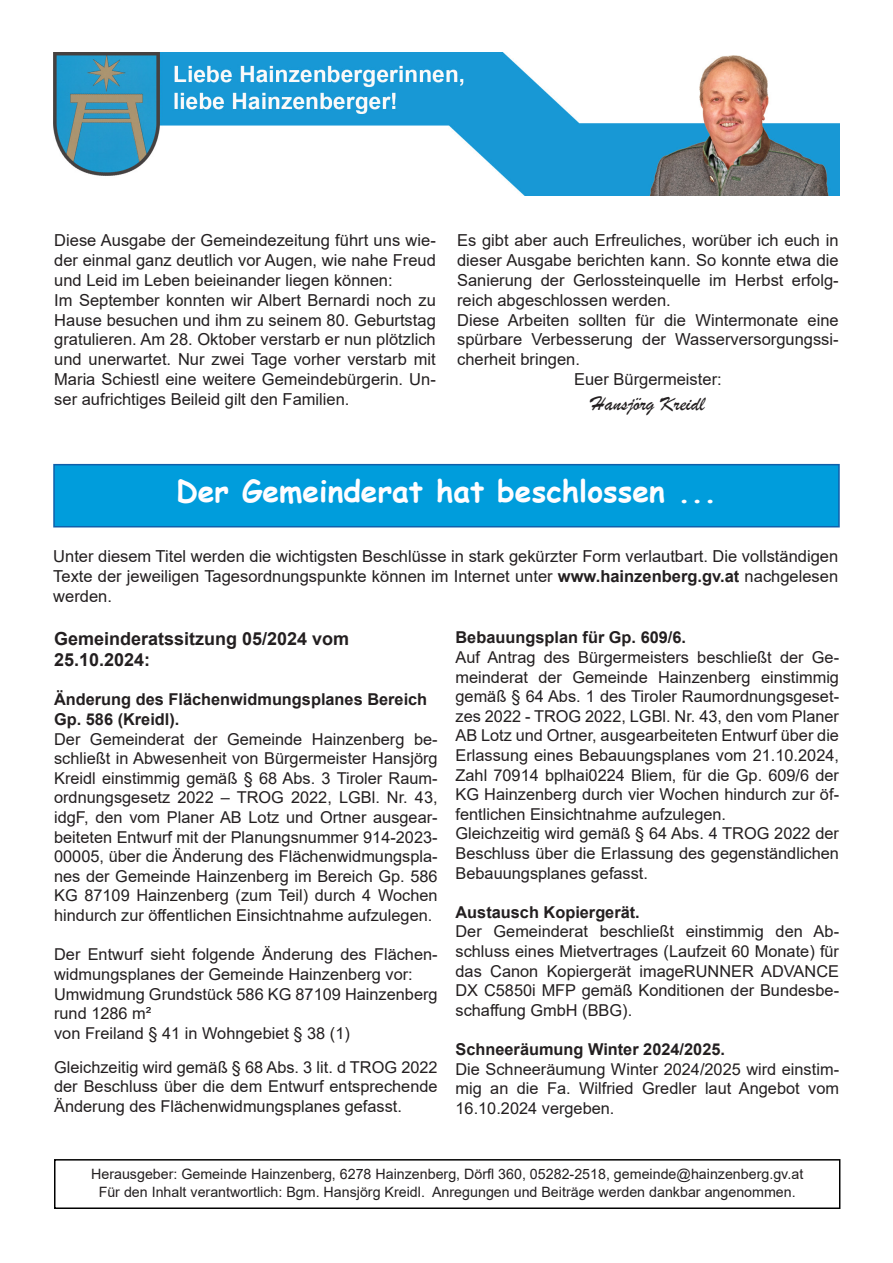
<style>
.page{position:relative;width:893px;height:1263px;background:#fff}
.page>*{position:absolute;margin:0;border:0;box-sizing:border-box;transform-origin:0 0}
.t1{font:700 30px "Comic Sans MS";color:#fffdff}
.t2{font:21px "Brush Script";color:#231f20}
.t3{font:700 18px/21.6px "Arial";color:#231f20}
.t4{font:16.5px/19.8px "Arial";color:#231f20;text-align:justify}
.t5{font:16.35px/19.6px "Arial";color:#231f20;text-align:justify}
.t6{font:700 16.35px/19.6px "Arial";color:#231f20}
.t7{font:14.25px "Arial";color:#231f20}
.s1{font-weight:700}
</style>
<div class="page">
<div style="left:54px;top:1159px;width:786px;height:50px;border:2px solid #000"></div>
<img style="left:53px;top:53px;width:787px;height:143px">
<div style="left:54px;top:465px;width:785px;height:62px;background:#009ddc"></div>
<div style="left:53px;top:464px;width:787px;height:63px;border:2px solid #105faa"></div>
<p class="t4" style="left:54px;top:230px;width:383px">Diese Ausgabe der Gemeindezeitung führt uns wie&shy;der einmal ganz deutlich vor Augen, wie nahe Freud und Leid im Leben beieinander liegen können:</p>
<p class="t4" style="left:54px;top:290px;width:383px">Im September konnten wir Albert Bernardi noch zu Hause besuchen und ihm zu seinem 80. Geburtstag gratulieren. Am 28. Oktober verstarb er nun plötzlich und unerwartet. Nur zwei Tage vorher verstarb mit Maria Schiestl eine weitere Gemeindebürgerin. Un&shy;ser aufrichtiges Beileid gilt den Familien.</p>
<p class="t4" style="left:457px;top:230px;width:383px">Es gibt aber auch Erfreuliches, worüber ich euch in dieser Ausgabe berichten kann. So konnte etwa die Sanierung der Gerlossteinquelle im Herbst erfolg&shy;reich abgeschlossen werden.</p>
<p class="t4" style="left:457px;top:310px;width:383px">Diese Arbeiten sollten für die Wintermonate eine spürbare Verbesserung der Wasserversorgungssi&shy;cherheit bringen.</p>
<p class="t4" style="left:574px;top:369px;width:149px">Euer Bürgermeister:</p>
<p class="t2" style="left:591px;top:391px;width:115px">Hansjörg Kreidl</p>
<p class="t1" style="left:176px;top:469px;width:542px">Der Gemeinderat hat beschlossen ...</p>
<p class="t4" style="left:53px;top:546px;width:786px">Unter diesem Titel werden die wichtigsten Beschlüsse in stark gekürzter Form verlautbart. Die vollständigen Texte der jeweiligen Tagesordnungspunkte können im Internet unter <span class="s1">www.hainzenberg.gv.at</span> nachgelesen werden.</p>
<p class="t3" style="left:54px;top:628px;width:297px">Gemeinderatssitzung 05/2024 vom<br>25.10.2024:</p>
<p class="t6" style="left:54px;top:690px;width:375px">Änderung des Flächenwidmungsplanes Bereich<br>Gp. 586 (Kreidl).</p>
<p class="t5" style="left:54px;top:729px;width:385px">Der Gemeinderat der Gemeinde Hainzenberg be&shy;schließt in Abwesenheit von Bürgermeister Hansjörg Kreidl einstimmig gemäß § 68 Abs. 3 Tiroler Raum&shy;ordnungsgesetz 2022 – TROG 2022, LGBl. Nr. 43, idgF, den vom Planer AB Lotz und Ortner ausgear&shy;beiteten Entwurf mit der Planungsnummer 914-2023- 00005, über die Änderung des Flächenwidmungspla&shy;nes der Gemeinde Hainzenberg im Bereich Gp. 586<br>KG 87109 Hainzenberg (zum Teil) durch 4 Wochen hindurch zur öffentlichen Einsichtnahme aufzulegen.</p>
<p class="t5" style="left:54px;top:945px;width:385px">Der Entwurf sieht folgende Änderung des Flächen&shy;widmungsplanes der Gemeinde Hainzenberg vor:</p>
<p class="t5" style="left:54px;top:984px;width:385px">Umwidmung Grundstück 586 KG 87109 Hainzenberg rund 1286 m²</p>
<p class="t5" style="left:54px;top:1023px;width:297px">von Freiland § 41 in Wohngebiet § 38 (1)</p>
<p class="t5" style="left:54px;top:1057px;width:385px">Gleichzeitig wird gemäß § 68 Abs. 3 lit. d TROG 2022 der Beschluss über die dem Entwurf entsprechende Änderung des Flächenwidmungsplanes gefasst.</p>
<p class="t6" style="left:455px;top:628px;width:232px">Bebauungsplan für Gp. 609/6.</p>
<p class="t5" style="left:455px;top:647px;width:385px">Auf Antrag des Bürgermeisters beschließt der Ge&shy;meinderat der Gemeinde Hainzenberg einstimmig gemäß § 64 Abs. 1 des Tiroler Raumordnungsgeset&shy;zes 2022 - TROG 2022, LGBl. Nr. 43, den vom Planer AB Lotz und Ortner, ausgearbeiteten Entwurf über die Erlassung eines Bebauungsplanes vom 21.10.2024, Zahl 70914 bplhai0224 Bliem, für die Gp. 609/6 der KG Hainzenberg durch vier Wochen hindurch zur öf&shy;fentlichen Einsichtnahme aufzulegen.</p>
<p class="t5" style="left:455px;top:824px;width:385px">Gleichzeitig wird gemäß § 64 Abs. 4 TROG 2022 der Beschluss über die Erlassung des gegenständlichen Bebauungsplanes gefasst.</p>
<p class="t6" style="left:455px;top:902px;width:186px">Austausch Kopiergerät.</p>
<p class="t5" style="left:455px;top:922px;width:385px">Der Gemeinderat beschließt einstimmig den Ab&shy;schluss eines Mietvertrages (Laufzeit 60 Monate) für das Canon Kopiergerät imageRUNNER ADVANCE DX C5850i MFP gemäß Konditionen der Bundesbe&shy;schaffung GmbH (BBG).</p>
<p class="t6" style="left:455px;top:1040px;width:271px">Schneeräumung Winter 2024/2025.</p>
<p class="t5" style="left:455px;top:1059px;width:385px">Die Schneeräumung Winter 2024/2025 wird einstim&shy;mig an die Fa. Wilfried Gredler laut Angebot vom 16.10.2024 vergeben.</p>
<p class="t7" style="left:91px;top:1164px;width:714px">Herausgeber: Gemeinde Hainzenberg, 6278 Hainzenberg, Dörfl 360, 05282-2518, gemeinde@hainzenberg.gv.at</p>
<p class="t7" style="left:99px;top:1182px;width:699px">Für den Inhalt verantwortlich: Bgm. Hansjörg Kreidl. Anregungen und Beiträge werden dankbar angenommen.</p>
</div>
